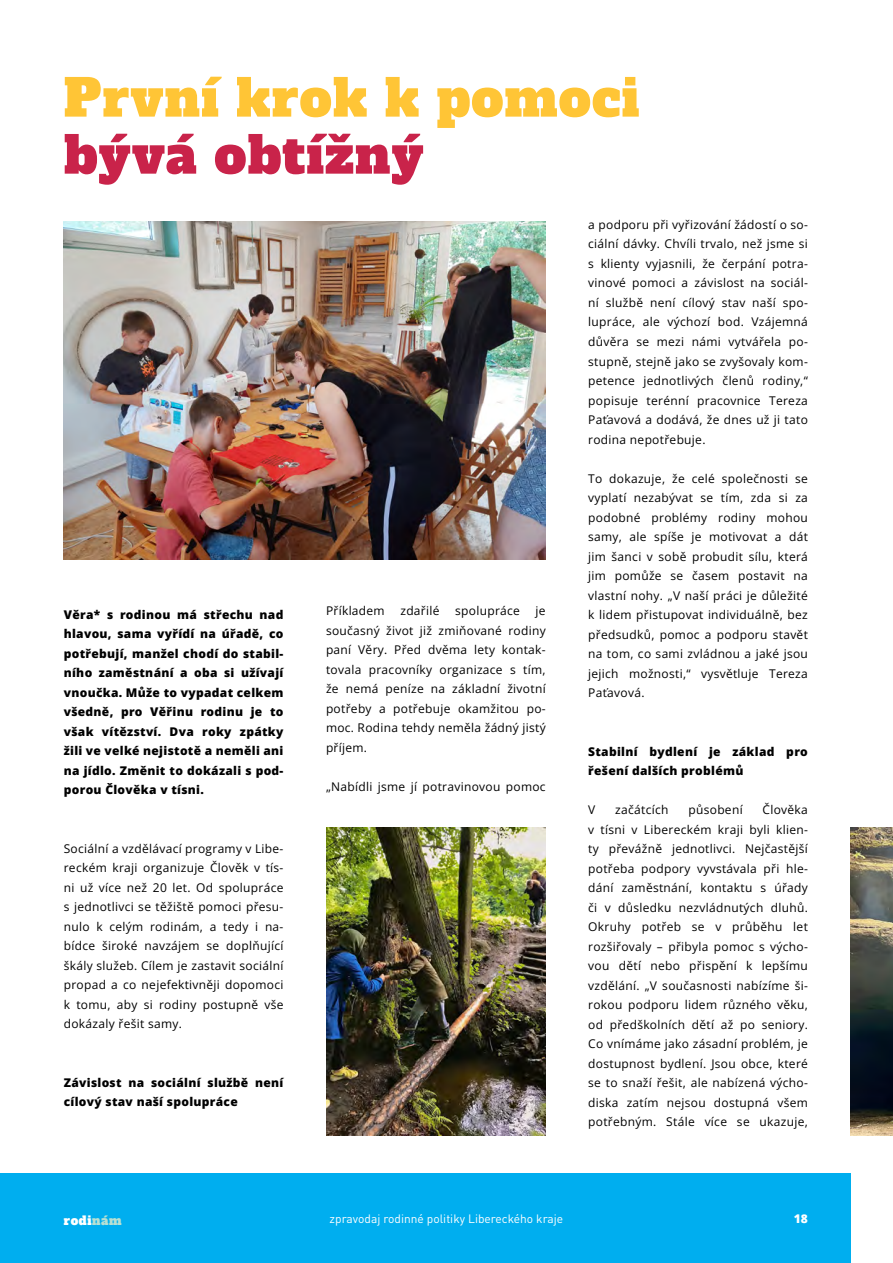
<style>
.page{position:relative;width:893px;height:1263px;background:#fff}
.page>*{position:absolute;margin:0;border:0;box-sizing:border-box;transform-origin:0 0}
.t1{font:51px "Alfa Slab One";letter-spacing:.02em;color:#ffc536}
.t2{font:51px "Alfa Slab One";letter-spacing:.02em;color:#c9234a}
.t3{font:12px/19.5px "Open Sans";letter-spacing:.025em;color:#000;text-align:justify}
.t4{font:800 12px/19.5px "Open Sans";letter-spacing:.025em;color:#000}
.t5{font:12px "DIN Pro";color:#fff}
.t6{font:12px "Alfa Slab One";letter-spacing:.05em;color:#fff}
.t7{font:800 12px "Open Sans";color:#fff}
.s1{color:#b8e0d3}
</style>
<div class="page">
<div style="left:0;top:1174px;width:850px;height:89px;background:#00aeef"></div>
<img style="left:64px;top:221px;width:482px;height:338px">
<img style="left:326px;top:827px;width:220px;height:308px">
<img style="left:850px;top:827px;width:43px;height:308px">
<h1 class="t1" style="left:64px;top:53px;width:577px">První krok k pomoci</h1>
<h1 class="t2" style="left:64px;top:110px;width:361px">bývá obtížný</h1>
<p class="t4" style="left:64px;top:604px;width:221px;text-align:justify">Věra* s rodinou má střechu nad hlavou, sama vyřídí na úřadě, co potřebují, manžel chodí do stabil&shy;ního zaměstnání a oba si užívají vnoučka. Může to vypadat celkem všedně, pro Věřinu rodinu je to však vítězství. Dva roky zpátky žili ve velké nejistotě a neměli ani na jídlo. Změnit to dokázali s pod&shy;porou Člověka v tísni.</p>
<p class="t3" style="left:64px;top:838px;width:221px">Sociální a vzdělávací programy v Libe&shy;reckém kraji organizuje Člověk v tís&shy;ni už více než 20 let. Od spolupráce s jednotlivci se těžiště pomoci přesu&shy;nulo k celým rodinám, a tedy i na&shy;bídce široké navzájem se doplňující škály služeb. Cílem je zastavit sociální propad a co nejefektivněji dopomoci k tomu, aby si rodiny postupně vše dokázaly řešit samy.</p>
<p class="t4" style="left:64px;top:1072px;width:221px">Závislost na sociální službě není cílový stav naší spolupráce</p>
<p class="t3" style="left:326px;top:601px;width:60px">Příkladem</p>
<p class="t3" style="left:400px;top:601px;width:41px">zdařilé</p>
<p class="t3" style="left:455px;top:601px;width:66px">spolupráce</p>
<p class="t3" style="left:326px;top:601px;width:221px;text-indent:210px">je současný život již zmiňované rodiny paní Věry. Před dvěma lety kontak&shy;tovala pracovníky organizace s tím, že nemá peníze na základní životní potřeby a potřebuje okamžitou po&shy;moc. Rodina tehdy neměla žádný jistý příjem.</p>
<p class="t3" style="left:326px;top:776px;width:221px">„Nabídli jsme jí potravinovou pomoc</p>
<p class="t3" style="left:588px;top:215px;width:221px">a podporu při vyřizování žádostí o so&shy;ciální dávky. Chvíli trvalo, než jsme si s klienty vyjasnili, že čerpání potra&shy;vinové pomoci a závislost na sociál&shy;ní službě není cílový stav naší spo&shy;lupráce, ale výchozí bod. Vzájemná důvěra se mezi námi vytvářela po&shy;stupně, stejně jako se zvyšovaly kom&shy;petence jednotlivých členů rodiny,“ popisuje terénní pracovnice Tereza Paťavová a dodává, že dnes už ji tato rodina nepotřebuje.</p>
<p class="t3" style="left:588px;top:468px;width:221px">To dokazuje, že celé společnosti se vyplatí nezabývat se tím, zda si za podobné problémy rodiny mohou samy, ale spíše je motivovat a dát jim šanci v sobě probudit sílu, která jim pomůže se časem postavit na vlastní nohy. „V naší práci je důležité k lidem přistupovat individuálně, bez předsudků, pomoc a podporu stavět na tom, co sami zvládnou a jaké jsou jejich možnosti,“ vysvětluje Tereza Paťavová.</p>
<p class="t4" style="left:588px;top:741px;width:221px">Stabilní bydlení je základ pro řešení dalších problémů</p>
<p class="t3" style="left:588px;top:800px;width:9px">V</p>
<p class="t3" style="left:615px;top:800px;width:55px">začátcích</p>
<p class="t3" style="left:688px;top:800px;width:56px">působení</p>
<p class="t3" style="left:588px;top:800px;width:221px;text-indent:174px">Člověka v tísni v Libereckém kraji byli klien&shy;ty převážně jednotlivci. Nejčastější potřeba podpory vyvstávala při hle&shy;dání zaměstnání, kontaktu s úřady či v důsledku nezvládnutých dluhů.<br>Okruhy potřeb se v průběhu let rozšiřovaly – přibyla pomoc s výcho&shy;vou dětí nebo přispění k lepšímu vzdělání. „V současnosti nabízíme ši&shy;rokou podporu lidem různého věku, od předškolních dětí až po seniory.<br>Co vnímáme jako zásadní problém, je dostupnost bydlení. Jsou obce, které se to snaží řešit, ale nabízená výcho&shy;diska zatím nejsou dostupná všem potřebným. Stále více se ukazuje,</p>
<p class="t6" style="left:64px;top:1210px;width:59px">rodi<span class="s1">nám</span></p>
<p class="t5" style="left:330px;top:1209px;width:235px">zpravodaj rodinné politiky Libereckého kraje</p>
<p class="t7" style="left:794px;top:1209px;width:16px">18</p>
</div>
